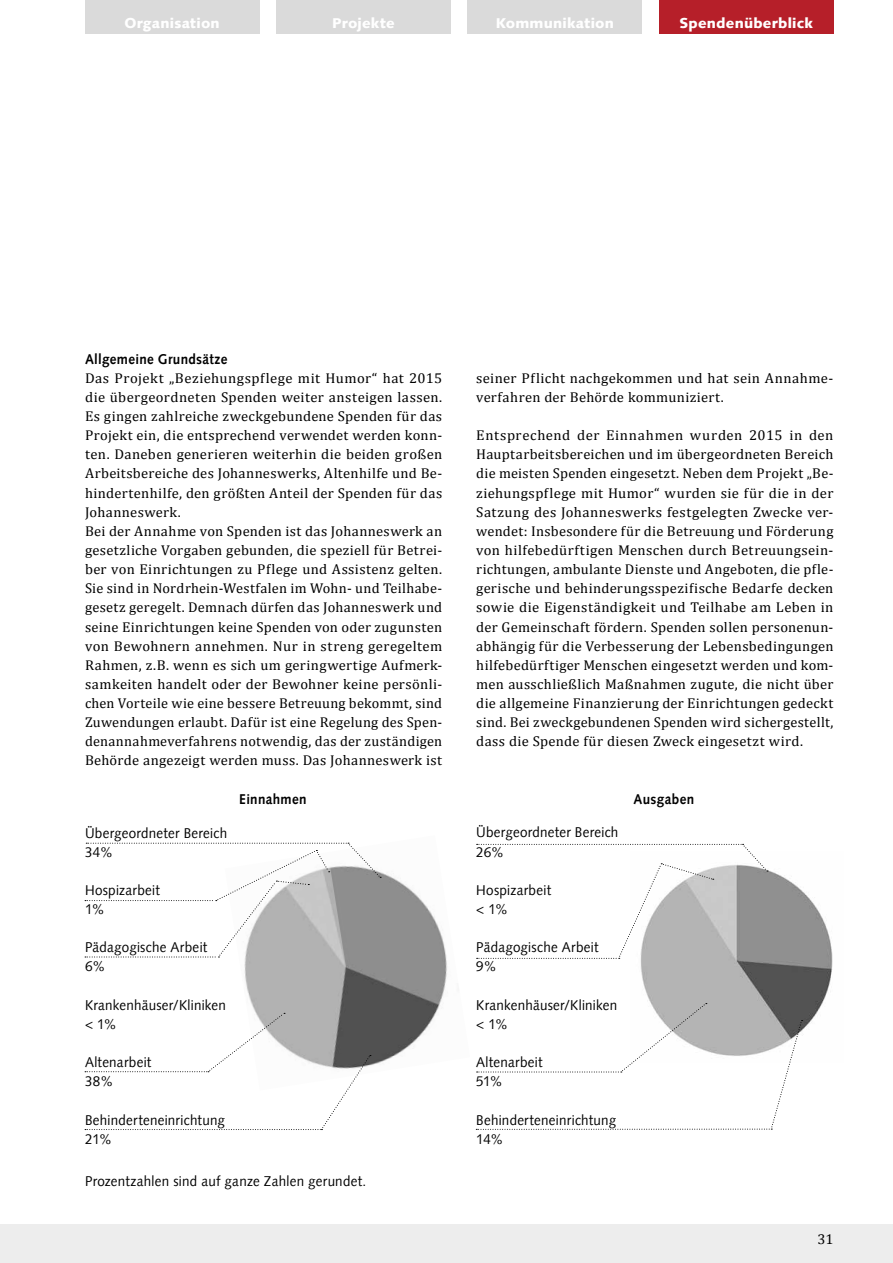
<style>
.page{position:relative;width:893px;height:1263px;background:#fff}
.page>*{position:absolute;margin:0;border:0;box-sizing:border-box;transform-origin:0 0}
.t1{font:14.25px/19.2px "Cambria";letter-spacing:.02em;color:#000}
.t2{font:14.25px/19.2px "Syntax Com";letter-spacing:.02em;color:#000;scale:.94 1}
.t3{font:900 14.25px "Syntax Com";letter-spacing:.015em;color:#fff}
.t4{font:700 14.25px "Syntax Com";letter-spacing:.025em;color:#000;scale:.94 1}
</style>
<div class="page">
<div style="left:0;top:1225px;width:893px;height:38px;background:#ededed"></div>
<div style="left:85px;top:0;width:174px;height:34px;background:#dadada"></div>
<div style="left:276px;top:0;width:174px;height:34px;background:#dadada"></div>
<div style="left:468px;top:0;width:174px;height:34px;background:#dadada"></div>
<div style="left:659px;top:0;width:174px;height:34px;background:#b61f29"></div>
<img style="left:640px;top:870px;width:193px;height:161px">
<img style="left:225px;top:842px;width:223px;height:224px">
<svg style="left:477px;top:844px;width:291px;height:115px"></svg>
<svg style="left:85px;top:843px;width:296px;height:115px"></svg>
<svg style="left:476px;top:1003px;width:326px;height:127px"></svg>
<svg style="left:85px;top:1013px;width:286px;height:117px"></svg>
<p class="t3" style="left:125px;top:14px;width:97px">Organisation</p>
<p class="t3" style="left:332px;top:14px;width:64px">Projekte</p>
<p class="t3" style="left:496px;top:14px;width:119px">Kommunikation</p>
<p class="t3" style="left:679px;top:14px;width:135px">Spendenüberblick</p>
<p class="t4" style="left:85px;top:350px;width:153px">Allgemeine Grundsätze</p>
<p class="t1" style="left:85px;top:368px;width:359px">Das Projekt „Beziehungspflege mit Humor“ hat 2015 die übergeordneten Spenden weiter ansteigen lassen.<br>Es gingen zahlreiche zweckgebundene Spenden für das Projekt ein, die entsprechend verwendet werden konn&shy;ten. Daneben generieren weiterhin die beiden großen Arbeitsbereiche des Johanneswerks, Altenhilfe und Be&shy;hindertenhilfe, den größten Anteil der Spenden für das Johanneswerk.<br>Bei der Annahme von Spenden ist das Johanneswerk an gesetzliche Vorgaben gebunden, die speziell für Betrei&shy;ber von Einrichtungen zu Pflege und Assistenz gelten.<br>Sie sind in Nordrhein-Westfalen im Wohn- und Teilhabe&shy;gesetz geregelt. Demnach dürfen das Johanneswerk und seine Einrichtungen keine Spenden von oder zugunsten von Bewohnern annehmen. Nur in streng geregeltem Rahmen, z.B. wenn es sich um geringwertige Aufmerk&shy;samkeiten handelt oder der Bewohner keine persönli&shy;chen Vorteile wie eine bessere Betreuung bekommt, sind Zuwendungen erlaubt. Dafür ist eine Regelung des Spen&shy;denannahmeverfahrens notwendig, das der zuständigen Behörde angezeigt werden muss. Das Johanneswerk ist</p>
<p class="t1" style="left:476px;top:368px;width:359px">seiner Pflicht nachgekommen und hat sein Annahme&shy;verfahren der Behörde kommuniziert.</p>
<p class="t1" style="left:476px;top:426px;width:359px;text-align:justify">Entsprechend der Einnahmen wurden 2015 in den Hauptarbeitsbereichen und im übergeordneten Bereich die meisten Spenden eingesetzt. Neben dem Projekt „Be&shy;ziehungspflege mit Humor“ wurden sie für die in der Satzung des Johanneswerks festgelegten Zwecke ver&shy;wendet: Insbesondere für die Betreuung und Förderung von hilfebedürftigen Menschen durch Betreuungsein&shy;richtungen, ambulante Dienste und Angeboten, die pfle&shy;gerische und behinderungsspezifische Bedarfe decken sowie die Eigenständigkeit und Teilhabe am Leben in der Gemeinschaft fördern. Spenden sollen personenun&shy;abhängig für die Verbesserung der Lebensbedingungen hilfebedürftiger Menschen eingesetzt werden und kom&shy;men ausschließlich Maßnahmen zugute, die nicht über die allgemeine Finanzierung der Einrichtungen gedeckt sind. Bei zweckgebundenen Spenden wird sichergestellt, dass die Spende für diesen Zweck eingesetzt wird.</p>
<p class="t2" style="left:85px;top:823px;width:153px">Übergeordneter Bereich<br>34%</p>
<p class="t2" style="left:85px;top:880px;width:81px">Hospizarbeit<br>1%</p>
<p class="t2" style="left:85px;top:938px;width:132px">Pädagogische Arbeit<br>6%</p>
<p class="t2" style="left:85px;top:995px;width:152px">Krankenhäuser/Kliniken &lt; 1%</p>
<p class="t2" style="left:85px;top:1053px;width:72px">Altenarbeit<br>38%</p>
<p class="t2" style="left:85px;top:1110px;width:150px">Behinderteneinrichtung<br>21%</p>
<p class="t4" style="left:239px;top:790px;width:73px">Einnahmen</p>
<p class="t4" style="left:634px;top:790px;width:66px">Ausgaben</p>
<p class="t2" style="left:476px;top:823px;width:153px">Übergeordneter Bereich<br>26%</p>
<p class="t2" style="left:476px;top:880px;width:81px">Hospizarbeit &lt; 1%</p>
<p class="t2" style="left:476px;top:938px;width:132px">Pädagogische Arbeit<br>9%</p>
<p class="t2" style="left:476px;top:995px;width:152px">Krankenhäuser/Kliniken &lt; 1%</p>
<p class="t2" style="left:476px;top:1053px;width:72px">Altenarbeit<br>51%</p>
<p class="t2" style="left:476px;top:1110px;width:150px">Behinderteneinrichtung<br>14%</p>
<p class="t2" style="left:85px;top:1172px;width:301px">Prozentzahlen sind auf ganze Zahlen gerundet.</p>
<p class="t1" style="left:817px;top:1229px;width:18px">31</p>
</div>
